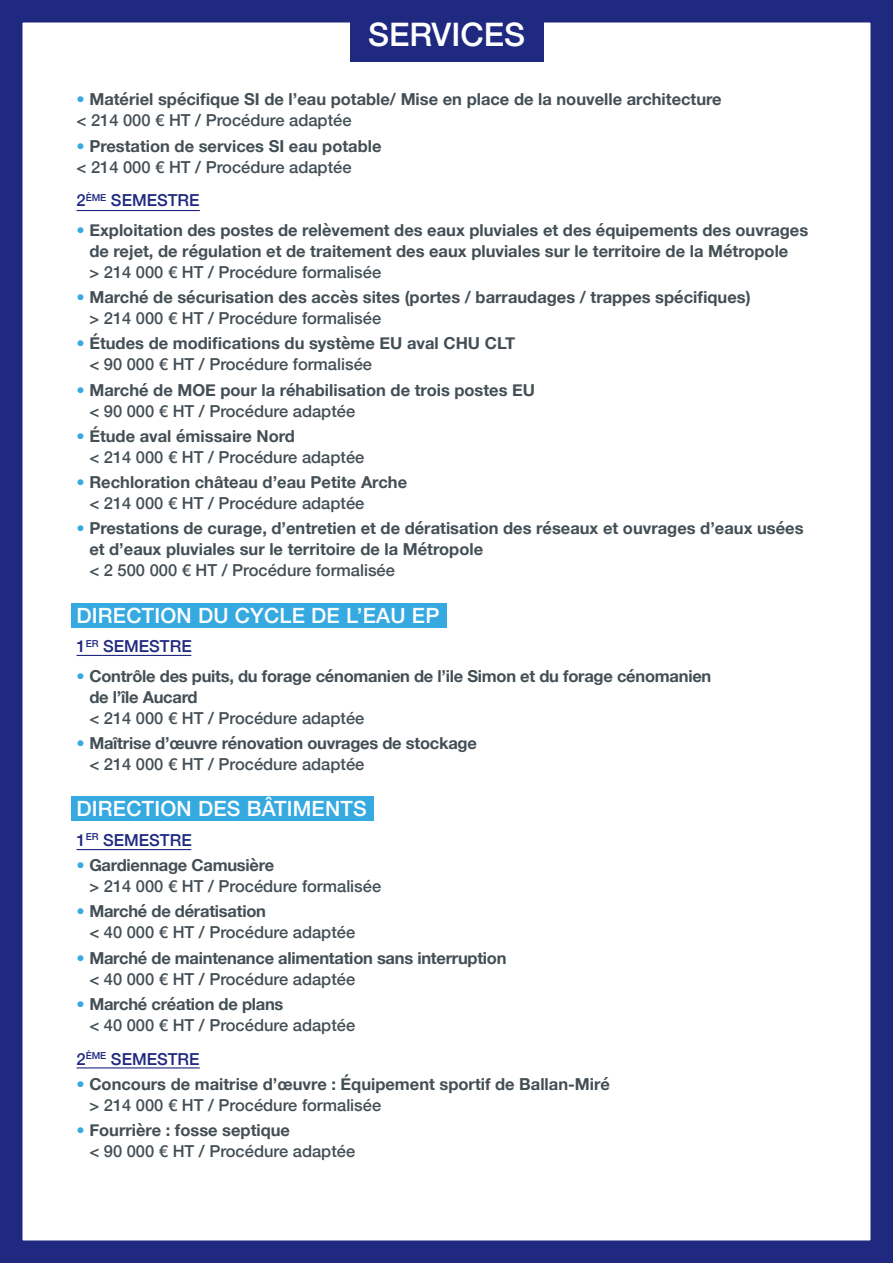
<style>
.page{position:relative;width:893px;height:1263px;background:#fff}
.page>*{position:absolute;margin:0;border:0;box-sizing:border-box;transform-origin:0 0}
.t1{font:500 32.4px "Helvetica Neue";color:#fff}
.t2{font:500 21px "Helvetica Neue";letter-spacing:.01em;color:#fff}
.t3{font:700 16.5px/21px "Helvetica Neue";color:#434f55}
.t4{font:500 16.5px/21px "Helvetica Neue";color:#434f55}
.t5{font:500 16.5px "Helvetica Neue";color:#1f297f}
.s1{font-weight:500;color:#36a9e0}
.s2{font-weight:500}
.s3{color:#36a9e0}
.s4{font-weight:700}
</style>
<div class="page">
<div style="left:0;top:0;width:893px;height:1263px;border:22px solid #1f297f"></div>
<div style="left:350px;top:0;width:193px;height:61px;background:#1f297f"></div>
<div style="left:71px;top:603px;width:375px;height:24px;background:#36a9e0"></div>
<div style="left:71px;top:796px;width:303px;height:24px;background:#36a9e0"></div>
<hr style="left:77px;top:210px;width:123px;height:1px;background:#1f297f">
<hr style="left:77px;top:1067px;width:123px;height:1px;background:#1f297f">
<hr style="left:77px;top:849px;width:114px;height:1px;background:#1f297f">
<hr style="left:77px;top:655px;width:114px;height:1px;background:#1f297f">
<h1 class="t1" style="left:368px;top:8px;width:159px">SERVICES</h1>
<p class="t3" style="left:77px;top:89px;width:647px"><span class="s1">•</span> Matériel spécifique SI de l’eau potable/ Mise en place de la nouvelle architecture <span class="s2">&lt; 214 000 € HT / Procédure adaptée</span></p>
<p class="t3" style="left:77px;top:136px;width:306px"><span class="s1">•</span> Prestation de services SI eau potable <span class="s2">&lt; 214 000 € HT / Procédure adaptée</span></p>
<p class="t5" style="left:77px;top:187px;width:125px">2<sup>ÈME</sup> SEMESTRE</p>
<p class="t3" style="left:77px;top:220px;width:733px;text-align:center"><span class="s1">•</span> Exploitation des postes de relèvement des eaux pluviales et des équipements des ouvrages de rejet, de régulation et de traitement des eaux pluviales sur le territoire de la Métropole</p>
<p class="t4" style="left:89px;top:260px;width:293px">&gt; 214 000 € HT / Procédure formalisée</p>
<p class="t3" style="left:89px;top:287px;width:663px;text-indent:-13px"><span class="s1">•</span> Marché de sécurisation des accès sites (portes / barraudages / trappes spécifiques) <span class="s2">&gt; 214 000 € HT / Procédure formalisée</span></p>
<p class="t3" style="left:89px;top:333px;width:427px;text-indent:-13px"><span class="s1">•</span> Études de modifications du système EU aval CHU CLT <span class="s2">&lt; 90 000 € HT / Procédure formalisée</span></p>
<p class="t3" style="left:89px;top:380px;width:447px;text-indent:-13px"><span class="s1">•</span> Marché de MOE pour la réhabilisation de trois postes EU <span class="s2">&lt; 90 000 € HT / Procédure adaptée</span></p>
<p class="t4" style="left:89px;top:424px;width:276px;text-indent:-13px"><span class="s3">•</span> <span class="s4">Étude aval émissaire Nord<br></span>&lt; 214 000 € HT / Procédure adaptée</p>
<p class="t3" style="left:89px;top:472px;width:319px;text-indent:-13px"><span class="s1">•</span> Rechloration château d’eau Petite Arche <span class="s2">&lt; 214 000 € HT / Procédure adaptée</span></p>
<p class="t3" style="left:89px;top:518px;width:716px;text-indent:-13px"><span class="s1">•</span> Prestations de curage, d’entretien et de dératisation des réseaux et ouvrages d’eaux usées et d’eaux pluviales sur le territoire de la Métropole</p>
<p class="t4" style="left:89px;top:559px;width:307px">&lt; 2 500 000 € HT / Procédure formalisée</p>
<p class="t2" style="left:77px;top:598px;width:364px">DIRECTION DU CYCLE DE L’EAU EP</p>
<p class="t5" style="left:77px;top:633px;width:117px">1<sup>ER</sup> SEMESTRE</p>
<p class="t3" style="left:89px;top:666px;width:623px;text-indent:-13px"><span class="s1">•</span> Contrôle des puits, du forage cénomanien de l’ile Simon et du forage cénomanien de l’île Aucard</p>
<p class="t4" style="left:89px;top:706px;width:276px">&lt; 214 000 € HT / Procédure adaptée</p>
<p class="t3" style="left:89px;top:733px;width:389px;text-indent:-13px"><span class="s1">•</span> Maîtrise d’œuvre rénovation ouvrages de stockage <span class="s2">&lt; 214 000 € HT / Procédure adaptée</span></p>
<p class="t2" style="left:77px;top:792px;width:292px">DIRECTION DES BÂTIMENTS</p>
<p class="t5" style="left:77px;top:827px;width:117px">1<sup>ER</sup> SEMESTRE</p>
<p class="t4" style="left:89px;top:853px;width:293px;text-indent:-13px"><span class="s3">•</span> <span class="s4">Gardiennage Camusière<br></span>&gt; 214 000 € HT / Procédure formalisée</p>
<p class="t4" style="left:89px;top:899px;width:267px;text-indent:-13px"><span class="s3">•</span> <span class="s4">Marché de dératisation<br></span>&lt; 40 000 € HT / Procédure adaptée</p>
<p class="t3" style="left:89px;top:947px;width:419px;text-indent:-13px"><span class="s1">•</span> Marché de maintenance alimentation sans interruption <span class="s2">&lt; 40 000 € HT / Procédure adaptée</span></p>
<p class="t4" style="left:89px;top:992px;width:267px;text-indent:-13px"><span class="s3">•</span> <span class="s4">Marché création de plans<br></span>&lt; 40 000 € HT / Procédure adaptée</p>
<p class="t5" style="left:77px;top:1045px;width:125px">2<sup>ÈME</sup> SEMESTRE</p>
<p class="t3" style="left:89px;top:1074px;width:522px;text-indent:-13px"><span class="s1">•</span> Concours de maitrise d’œuvre : Équipement sportif de Ballan-Miré <span class="s2">&gt; 214 000 € HT / Procédure formalisée</span></p>
<p class="t4" style="left:89px;top:1118px;width:267px;text-indent:-13px"><span class="s3">•</span> <span class="s4">Fourrière : fosse septique<br></span>&lt; 90 000 € HT / Procédure adaptée</p>
</div>
